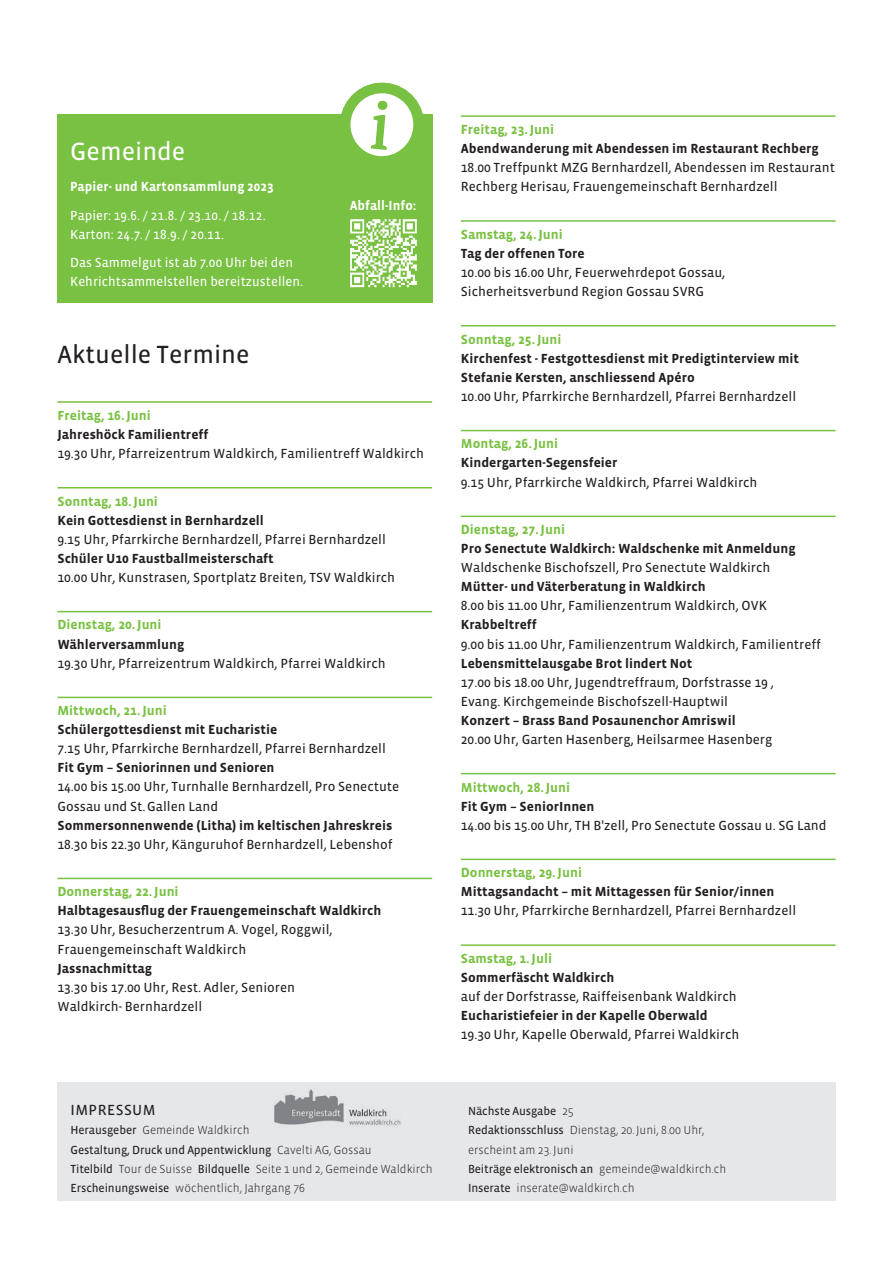
<style>
.page{position:relative;width:893px;height:1263px;background:#fff}
.page>*{position:absolute;margin:0;border:0;box-sizing:border-box;transform-origin:0 0}
.t1{font:25.5px "Vista Sans Reg";color:#231f20}
.t2{font:25.5px "Vista Sans Reg";color:#fff}
.t3{font:15px "Vista Sans Reg";letter-spacing:.03em;color:#231f20}
.t4{font:13.5px/19px "Vista Sans Reg";color:#231f20}
.t5{font:700 13.5px/19px "Vista Sans";color:#231f20}
.t6{font:700 13.5px "Vista Sans";color:#79c142}
.t7{font:13.5px/19px "Vista Sans Reg";letter-spacing:.005em;color:#fff}
.t8{font:700 13.5px "Vista Sans";letter-spacing:.005em;color:#fff}
.t9{font:300 12px/19px "Vista Sans";color:#231f20}
.t10{font:12px "Vista Sans Reg";letter-spacing:-.01em;color:#231f20}
.s1{font-family:"Vista Sans Reg";font-weight:400}
.s2{font-family:"Vista Sans";font-weight:300}
</style>
<div class="page">
<div style="left:57px;top:114px;width:375px;height:189px;background:#79c142"></div>
<hr style="left:461px;top:115px;width:375px;height:2px;background:#79c142">
<hr style="left:461px;top:220px;width:375px;height:2px;background:#79c142">
<hr style="left:461px;top:325px;width:375px;height:1px;background:#79c142">
<hr style="left:461px;top:430px;width:375px;height:1px;background:#79c142">
<hr style="left:461px;top:516px;width:375px;height:1px;background:#79c142">
<hr style="left:461px;top:773px;width:375px;height:1px;background:#79c142">
<hr style="left:461px;top:859px;width:375px;height:1px;background:#79c142">
<hr style="left:461px;top:944px;width:375px;height:2px;background:#79c142">
<hr style="left:57px;top:401px;width:375px;height:2px;background:#79c142">
<hr style="left:57px;top:487px;width:375px;height:1px;background:#79c142">
<hr style="left:57px;top:611px;width:375px;height:1px;background:#79c142">
<hr style="left:57px;top:697px;width:375px;height:1px;background:#79c142">
<hr style="left:57px;top:878px;width:375px;height:1px;background:#79c142">
<svg style="left:341px;top:82px;width:82px;height:75px"></svg>
<img style="left:350px;top:219px;width:68px;height:69px">
<div style="left:58px;top:1082px;width:778px;height:119px;background:#e6e7e9"></div>
<img style="left:274px;top:1089px;width:127px;height:36px">
<h1 class="t2" style="left:70px;top:138px;width:117px">Gemeinde</h1>
<p class="t8" style="left:70px;top:180px;width:205px">Papier- und Kartonsammlung 2023</p>
<p class="t7" style="left:70px;top:206px;width:197px">Papier: 19.6. / 21.8. / 23.10. / 18.12.<br>Karton: 24.7. / 18.9. / 20.11.</p>
<p class="t7" style="left:70px;top:253px;width:235px">Das Sammelgut ist ab 7.00 Uhr bei den<br>Kehrichtsammelstellen bereitzustellen.</p>
<p class="t7" style="left:124px;top:225px;width:140px">2 5 24 7 18 9. / 20.11.</p>
<h1 class="t1" style="left:57px;top:341px;width:194px">Aktuelle Termine</h1>
<p class="t8" style="left:350px;top:199px;width:68px">Abfall-Info:</p>
<p class="t6" style="left:57px;top:408px;width:95px">Freitag, 16.Juni</p>
<p class="t5" style="left:57px;top:425px;width:152px">Jahreshöck Familientreff</p>
<p class="t4" style="left:57px;top:444px;width:368px">19.30 Uhr, Pfarreizentrum Waldkirch, Familientreff Waldkirch</p>
<p class="t6" style="left:57px;top:494px;width:102px">Sonntag, 18.Juni</p>
<p class="t5" style="left:57px;top:511px;width:208px">Kein Gottesdienst in Bernhardzell</p>
<p class="t4" style="left:57px;top:530px;width:330px">9.15 Uhr, Pfarrkirche Bernhardzell, Pfarrei Bernhardzell</p>
<p class="t5" style="left:57px;top:549px;width:218px">Schüler U10 Faustballmeisterschaft</p>
<p class="t4" style="left:57px;top:568px;width:339px">10.00 Uhr, Kunstrasen, Sportplatz Breiten, TSV Waldkirch</p>
<p class="t6" style="left:57px;top:618px;width:106px">Dienstag, 20.Juni</p>
<p class="t5" style="left:57px;top:635px;width:128px">Wählerversammlung</p>
<p class="t4" style="left:57px;top:654px;width:330px">19.30 Uhr, Pfarreizentrum Waldkirch, Pfarrei Waldkirch</p>
<p class="t6" style="left:57px;top:704px;width:111px">Mittwoch, 21.Juni</p>
<p class="t5" style="left:57px;top:720px;width:221px">Schülergottesdienst mit Eucharistie</p>
<p class="t4" style="left:57px;top:739px;width:330px">7.15 Uhr, Pfarrkirche Bernhardzell, Pfarrei Bernhardzell</p>
<p class="t5" style="left:57px;top:759px;width:219px">Fit Gym – Seniorinnen und Senioren</p>
<p class="t4" style="left:57px;top:778px;width:343px">14.00 bis 15.00 Uhr, Turnhalle Bernhardzell, Pro Senectute<br>Gossau und St.Gallen Land</p>
<p class="t5" style="left:57px;top:816px;width:336px">Sommersonnenwende (Litha) im keltischen Jahreskreis</p>
<p class="t4" style="left:57px;top:835px;width:337px">18.30 bis 22.30 Uhr, Känguruhof Bernhardzell, Lebenshof</p>
<p class="t6" style="left:57px;top:885px;width:123px">Donnerstag, 22.Juni</p>
<p class="t5" style="left:57px;top:901px;width:325px">Halbtagesausflug der Frauengemeinschaft Waldkirch</p>
<p class="t4" style="left:57px;top:921px;width:277px">13.30 Uhr, Besucherzentrum A. Vogel, Roggwil,<br>Frauengemeinschaft Waldkirch</p>
<p class="t5" style="left:57px;top:959px;width:96px">Jassnachmittag</p>
<p class="t4" style="left:57px;top:978px;width:239px">13.30 bis 17.00 Uhr, Rest. Adler, Senioren<br>Waldkirch- Bernhardzell</p>
<p class="t3" style="left:71px;top:1103px;width:87px">IMPRESSUM</p>
<p class="t9" style="left:71px;top:1121px;width:181px"><span class="s1">Herausgeber</span> Gemeinde Waldkirch</p>
<p class="t10" style="left:71px;top:1143px;width:303px">Gestaltung, Druck und Appentwicklung <span class="s2">Cavelti AG, Gossau</span></p>
<p class="t9" style="left:71px;top:1159px;width:364px"><span class="s1">Titelbild</span> Tour de Suisse <span class="s1">Bildquelle</span> Seite 1 und 2, Gemeinde Waldkirch<br><span class="s1">Erscheinungsweise</span> wöchentlich, Jahrgang 76</p>
<p class="t6" style="left:461px;top:122px;width:95px">Freitag, 23.Juni</p>
<p class="t5" style="left:461px;top:139px;width:359px">Abendwanderung mit Abendessen im Restaurant Rechberg</p>
<p class="t4" style="left:461px;top:158px;width:376px">18.00 Treffpunkt MZG Bernhardzell, Abendessen im Restaurant<br>Rechberg Herisau, Frauengemeinschaft Bernhardzell</p>
<p class="t6" style="left:461px;top:227px;width:103px">Samstag, 24.Juni</p>
<p class="t5" style="left:461px;top:244px;width:125px">Tag der offenen Tore</p>
<p class="t4" style="left:461px;top:263px;width:266px">10.00 bis 16.00 Uhr, Feuerwehrdepot Gossau,<br>Sicherheitsverbund Region Gossau SVRG</p>
<p class="t6" style="left:461px;top:332px;width:102px">Sonntag, 25.Juni</p>
<p class="t5" style="left:461px;top:349px;width:340px">Kirchenfest - Festgottesdienst mit Predigtinterview mit<br>Stefanie Kersten, anschliessend Apéro</p>
<p class="t4" style="left:461px;top:387px;width:337px">10.00 Uhr, Pfarrkirche Bernhardzell, Pfarrei Bernhardzell</p>
<p class="t6" style="left:461px;top:437px;width:99px">Montag, 26.Juni</p>
<p class="t5" style="left:461px;top:454px;width:158px">Kindergarten-Segensfeier</p>
<p class="t4" style="left:461px;top:473px;width:298px">9.15 Uhr, Pfarrkirche Waldkirch, Pfarrei Waldkirch</p>
<p class="t6" style="left:461px;top:523px;width:106px">Dienstag, 27.Juni</p>
<p class="t5" style="left:461px;top:539px;width:336px">Pro Senectute Waldkirch: Waldschenke mit Anmeldung</p>
<p class="t4" style="left:461px;top:558px;width:311px">Waldschenke Bischofszell, Pro Senectute Waldkirch</p>
<p class="t5" style="left:461px;top:578px;width:246px">Mütter- und Väterberatung in Waldkirch</p>
<p class="t4" style="left:461px;top:597px;width:308px">8.00 bis 11.00 Uhr, Familienzentrum Waldkirch, OVK</p>
<p class="t5" style="left:461px;top:616px;width:77px">Krabbeltreff</p>
<p class="t4" style="left:461px;top:635px;width:362px">9.00 bis 11.00 Uhr, Familienzentrum Waldkirch, Familientreff</p>
<p class="t5" style="left:461px;top:654px;width:233px">Lebensmittelausgabe Brot lindert Not</p>
<p class="t4" style="left:461px;top:673px;width:314px">17.00 bis 18.00 Uhr, Jugendtreffraum, Dorfstrasse 19 ,<br>Evang. Kirchgemeinde Bischofszell-Hauptwil</p>
<p class="t5" style="left:461px;top:711px;width:276px">Konzert – Brass Band Posaunenchor Amriswil</p>
<p class="t4" style="left:461px;top:730px;width:313px">20.00 Uhr, Garten Hasenberg, Heilsarmee Hasenberg</p>
<p class="t6" style="left:461px;top:780px;width:111px">Mittwoch, 28.Juni</p>
<p class="t5" style="left:461px;top:797px;width:135px">Fit Gym – SeniorInnen</p>
<p class="t4" style="left:461px;top:816px;width:367px">14.00 bis 15.00 Uhr, TH B'zell, Pro Senectute Gossau u. SG Land</p>
<p class="t6" style="left:461px;top:866px;width:123px">Donnerstag, 29.Juni</p>
<p class="t5" style="left:461px;top:882px;width:315px">Mittagsandacht – mit Mittagessen für Senior/innen</p>
<p class="t4" style="left:461px;top:902px;width:337px">11.30 Uhr, Pfarrkirche Bernhardzell, Pfarrei Bernhardzell</p>
<p class="t6" style="left:461px;top:952px;width:93px">Samstag, 1.Juli</p>
<p class="t5" style="left:461px;top:968px;width:155px">Sommerfäscht Waldkirch</p>
<p class="t4" style="left:461px;top:987px;width:277px">auf der Dorfstrasse, Raiffeisenbank Waldkirch</p>
<p class="t5" style="left:461px;top:1006px;width:248px">Eucharistiefeier in der Kapelle Oberwald</p>
<p class="t4" style="left:461px;top:1025px;width:280px">19.30 Uhr, Kapelle Oberwald, Pfarrei Waldkirch</p>
<p class="t10" style="left:468px;top:1105px;width:107px">Nächste Ausgabe <span class="s2">25</span></p>
<p class="t9" style="left:468px;top:1121px;width:238px"><span class="s1">Redaktionsschluss</span> Dienstag, 20.Juni, 8.00 Uhr, erscheint am 23.Juni</p>
<p class="t10" style="left:468px;top:1162px;width:260px">Beiträge elektronisch an <span class="s2">gemeinde@waldkirch.ch</span></p>
<p class="t9" style="left:468px;top:1178px;width:168px"><span class="s1">Inserate</span> inserate@waldkirch.ch</p>
</div>
